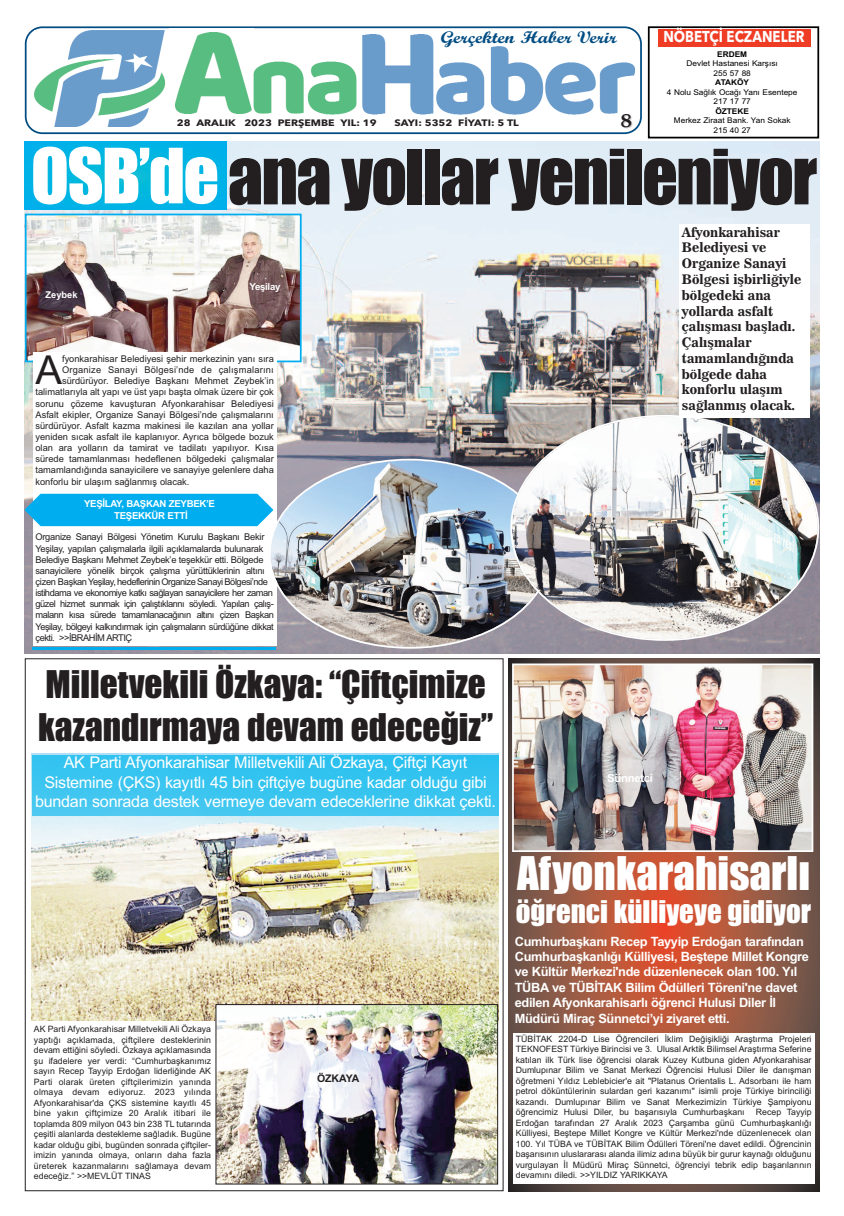
<style>
.page{position:relative;width:844px;height:1216px;background:#fff}
.page>*{position:absolute;margin:0;border:0;box-sizing:border-box;transform-origin:0 0}
.t1{font:70.26px "Impact";letter-spacing:-.025em;color:#231f20}
.t2{font:42.88px "Impact";color:#fff}
.t3{font:39.9px "Arial";color:#231f20}
.t4{font:35.26px/42.3px "Impact";color:#231f20}
.t5{font:28.88px "Impact";color:#fff}
.t6{font:700 19.69px "Palatino";color:#231f20;scale:1.19 1}
.t7{font:17.06px "Script MT Bold";color:#004c82;scale:1.17 1}
.t8{font:16.19px/19.4px "Arial";letter-spacing:-.015em;color:#fff;text-align:center}
.t9{font:700 15.58px "Avenir Next LT Pro";color:#fff;scale:.85 1}
.t10{font:13.12px/15.8px "News 706 BT Bold C";color:#231f20}
.t11{font:700 12.78px/15.4px "Arial";letter-spacing:-.03em;color:#fff}
.t12{font:700 11.38px "Arial";letter-spacing:-.03em;color:#fff}
.t13{font:700 10.5px "Arial";color:#231f20}
.t14{font:700 9.62px/11.5px "Arial";letter-spacing:-.03em;color:#fff;text-align:center}
.t15{font:9.28px "Arial";color:#231f20}
.t16{font:9.28px/11.1px "Arial";letter-spacing:-.05em;color:#231f20}
.t17{font:700 9.28px "Avenir Next LT Pro";color:#231f20;scale:1.15 1}
.t18{font:9.28px "Arial";letter-spacing:.02em;color:#231f20}
.t19{font:700 9.28px "Arial";color:#fff}
.t20{font:8.75px/10.5px "Arial";color:#231f20;text-align:justify}
.t21{font:7.88px/9.5px "Arial";color:#000;text-align:center;scale:1.05 1}
.t22{font:700 7.88px "Arial";color:#000;scale:1.05 1}
.s1{color:#fff}
</style>
<div class="page">
<svg style="left:25px;top:26px;width:616px;height:108px"></svg>
<img style="left:35px;top:30px;width:134px;height:96px">
<img style="left:170px;top:29px;width:83px;height:88px">
<img style="left:358px;top:31px;width:80px;height:85px">
<img style="left:253px;top:54px;width:106px;height:62px">
<img style="left:436px;top:46px;width:198px;height:70px">
<div style="left:647px;top:26px;width:172px;height:112px;border:2px solid #000"></div>
<div style="left:657px;top:30px;width:152px;height:17px;background:#ef3c25"></div>
<img style="left:25px;top:142px;width:794px;height:511px">
<img style="left:28px;top:217px;width:270px;height:142px">
<div style="left:25px;top:214px;width:276px;height:148px;border:2px solid #00aeef"></div>
<div style="left:33px;top:352px;width:243px;height:294px;background:#fff"></div>
<svg style="left:25px;top:493px;width:243px;height:33px;background:#0fb1ee"></svg>
<img style="left:268px;top:458px;width:282px;height:190px">
<img style="left:510px;top:415px;width:309px;height:225px">
<div style="left:679px;top:224px;width:130px;height:194px;background:#fff"></div>
<div style="left:25px;top:141px;width:201px;height:69px;background:#00b5e3"></div>
<hr style="left:32px;top:647px;width:243px;height:3px;background:#00aeef">
<img style="left:31px;top:753px;width:467px;height:267px">
<hr style="left:498px;top:755px;width:1px;height:60px;background:#6bcff6">
<img style="left:32px;top:755px;width:466px;height:60px">
<img style="left:217px;top:1006px;width:279px;height:176px">
<div style="left:215px;top:1004px;width:283px;height:180px;border:1px solid #231f20"></div>
<svg style="left:508px;top:658px;width:311px;height:533px;background:#9c5843"></svg>
<img style="left:515px;top:666px;width:295px;height:183px">
<div style="left:512px;top:663px;width:301px;height:189px;border:2px solid #fff"></div>
<div style="left:513px;top:1032px;width:301px;height:151px;background:#fff"></div>
<h3 class="t7" style="left:441px;top:27px;width:152px">Gerçekten Haber Verir</h3>
<p class="t17" style="left:177px;top:120px;width:175px">28 ARALIK 2023 PERŞEMBE YIL: 19</p>
<p class="t17" style="left:394px;top:120px;width:110px">SAYI: 5352 FİYATI: 5 TL</p>
<h3 class="t6" style="left:620px;top:109px;width:11px">8</h3>
<h3 class="t9" style="left:663px;top:31px;width:167px">NÖBETÇİ ECZANELER</h3>
<p class="t22" style="left:717px;top:50px;width:30px">ERDEM</p>
<p class="t21" style="left:686px;top:59px;width:88px">Devlet Hastanesi Karşısı<br>255 57 88</p>
<p class="t22" style="left:715px;top:78px;width:34px">ATAKÖY</p>
<p class="t21" style="left:666px;top:87px;width:126px">4 Nolu Sağlık Ocağı Yanı Esentepe<br>217 17 77</p>
<p class="t22" style="left:715px;top:106px;width:34px">ÖZTEKE</p>
<p class="t21" style="left:673px;top:116px;width:113px">Merkez Ziraat Bank. Yan Sokak<br>215 40 27</p>
<h1 class="t1" style="left:31px;top:139px;width:787px"><span class="s1">OSB’de</span>ana yollar yenileniyor</h1>
<p class="t19" style="left:46px;top:289px;width:34px">Zeybek</p>
<p class="t14" style="left:249px;top:280px;width:33px">Yeşilay</p>
<h3 class="t3" style="left:35px;top:347px;width:28px">A</h3>
<p class="t15" style="left:62px;top:353px;width:213px">fyonkarahisar Belediyesi şehir merkezinin yanı sıra</p>
<p class="t18" style="left:62px;top:364px;width:213px">Organize Sanayi Bölgesi’nde de çalışmalarını</p>
<p class="t15" style="left:62px;top:375px;width:213px">sürdürüyor. Belediye Başkanı Mehmet Zeybek’in</p>
<p class="t15" style="left:35px;top:387px;width:240px">talimatlarıyla alt yapı ve üst yapı başta olmak üzere bir çok</p>
<p class="t15" style="left:35px;top:398px;width:240px">sorunu çözeme kavuşturan Afyonkarahisar Belediyesi</p>
<p class="t15" style="left:35px;top:409px;width:240px">Asfalt ekipler, Organize Sanayi Bölgesi’nde çalışmalarını</p>
<p class="t15" style="left:35px;top:420px;width:240px">sürdürüyor. Asfalt kazma makinesi ile kazılan ana yollar</p>
<p class="t15" style="left:35px;top:431px;width:240px">yeniden sıcak asfalt ile kaplanıyor. Ayrıca bölgede bozuk</p>
<p class="t15" style="left:35px;top:442px;width:240px">olan ara yolların da tamirat ve tadilatı yapılıyor. Kısa</p>
<p class="t15" style="left:35px;top:453px;width:240px">sürede tamamlanması hedeflenen bölgedeki çalışmalar</p>
<p class="t15" style="left:35px;top:465px;width:240px">tamamlandığında sanayicilere ve sanayiye gelenlere daha</p>
<p class="t15" style="left:35px;top:476px;width:155px">konforlu bir ulaşım sağlanmış olacak.</p>
<p class="t14" style="left:84px;top:498px;width:132px">YEŞİLAY, BAŞKAN ZEYBEK’E<br>TEŞEKKÜR ETTİ</p>
<p class="t16" style="left:35px;top:531px;width:240px">Organize Sanayi Bölgesi Yönetim Kurulu Başkanı Bekir Yeşilay, yapılan çalışmalarla ilgili açıklamalarda bulunarak Belediye Başkanı Mehmet Zeybek’e teşekkür etti. Bölgede sanayicilere yönelik birçok çalışma yürüttüklerinin altını çizen Başkan Yeşilay, hedeflerinin Organize Sanayi Bölgesi’nde istihdama ve ekonomiye katkı sağlayan sanayicilere her zaman güzel hizmet sunmak için çalıştıklarını söyledi. Yapılan çalış&shy;maların kısa sürede tamamlanacağının altını çizen Başkan Yeşilay, bölgeyi kalkındırmak için çalışmaların sürdüğüne dikkat çekti. &gt;&gt;İBRAHİM ARTIÇ</p>
<h3 class="t4" style="left:38px;top:665px;width:456px">Milletvekili Özkaya: “Çiftçimize kazandırmaya devam edeceğiz”</h3>
<h3 class="t8" style="left:35px;top:753px;width:462px">AK Parti Afyonkarahisar Milletvekili Ali Özkaya, Çiftçi Kayıt<br>Sistemine (ÇKS) kayıtlı 45 bin çiftçiye bugüne kadar olduğu gibi bundan sonrada destek vermeye devam edeceklerine dikkat çekti.</h3>
<p class="t20" style="left:34px;top:1024px;width:179px">AK Parti Afyonkarahisar Milletvekili Ali Özkaya yaptığı açıklamada, çiftçilere desteklerinin devam ettiğini söyledi. Özkaya açıklamasında şu ifadelere yer verdi: “Cumhurbaşkanımız sayın Recep Tayyip Erdoğan liderliğinde AK Parti olarak üreten çiftçilerimizin yanında olmaya devam ediyoruz. 2023 yılında Afyonkarahisar'da ÇKS sistemine kayıtlı 45 bine yakın çiftçimize 20 Aralık itibari ile toplamda 809 milyon 043 bin 238 TL tutarında çeşitli alanlarda destekleme sağladık. Bugüne kadar olduğu gibi, bugünden sonrada çiftçiler&shy;imizin yanında olmaya, onların daha fazla üreterek kazanmalarını sağlamaya devam edeceğiz.” &gt;&gt;MEVLÜT TINAS</p>
<p class="t13" style="left:317px;top:1072px;width:44px">ÖZKAYA</p>
<h3 class="t10" style="left:681px;top:224px;width:121px">Afyonkarahisar<br>Belediyesi ve<br>Organize Sanayi<br>Bölgesi işbirliğiyle bölgedeki ana yollarda asfalt çalışması başladı.<br>Çalışmalar tamamlandığında bölgede daha konforlu ulaşım sağlanmış olacak.</h3>
<h3 class="t12" style="left:607px;top:771px;width:47px">Sünnetci</h3>
<h2 class="t2" style="left:517px;top:850px;width:294px">Afyonkarahisarlı</h2>
<h3 class="t5" style="left:515px;top:896px;width:297px">öğrenci külliyeye gidiyor</h3>
<p class="t11" style="left:514px;top:933px;width:296px">Cumhurbaşkanı Recep Tayyip Erdoğan tarafından Cumhurbaşkanlığı Külliyesi, Beştepe Millet Kongre ve Kültür Merkezi'nde düzenlenecek olan 100. Yıl TÜBA ve TÜBİTAK Bilim Ödülleri Töreni'ne davet edilen Afyonkarahisarlı öğrenci Hulusi Diler İl Müdürü Miraç Sünnetci’yi ziyaret etti.</p>
<p class="t20" style="left:515px;top:1033px;width:297px">TÜBİTAK 2204-D Lise Öğrencileri İklim Değişikliği Araştırma Projeleri TEKNOFEST Türkiye Birincisi ve 3. Ulusal Arktik Bilimsel Araştırma Seferine katılan ilk Türk lise öğrencisi olarak Kuzey Kutbuna giden Afyonkarahisar Dumlupınar Bilim ve Sanat Merkezi Öğrencisi Hulusi Diler ile danışman öğretmeni Yıldız Leblebicier'e ait "Platanus Orientalis L. Adsorbanı ile ham petrol döküntülerinin sulardan geri kazanımı" isimli proje Türkiye birinciliği kazandı. Dumlupınar Bilim ve Sanat Merkezimizin Türkiye Şampiyonu öğrencimiz Hulusi Diler, bu başarısıyla Cumhurbaşkanı</p>
<p class="t20" style="left:515px;top:1107px;width:297px;text-indent:240px">Recep Tayyip Erdoğan tarafından 27 Aralık 2023 Çarşamba günü Cumhurbaşkanlığı Külliyesi, Beştepe Millet Kongre ve Kültür Merkezi'nde düzenlenecek olan 100. Yıl TÜBA ve TÜBİTAK Bilim Ödülleri Töreni'ne davet edildi. Öğrencinin başarısının uluslararası alanda ilimiz adına büyük bir gurur kaynağı olduğunu vurgulayan İl Müdürü Miraç Sünnetci, öğrenciyi tebrik edip başarılarının devamını diledi. &gt;&gt;YILDIZ YARIKKAYA</p>
</div>
